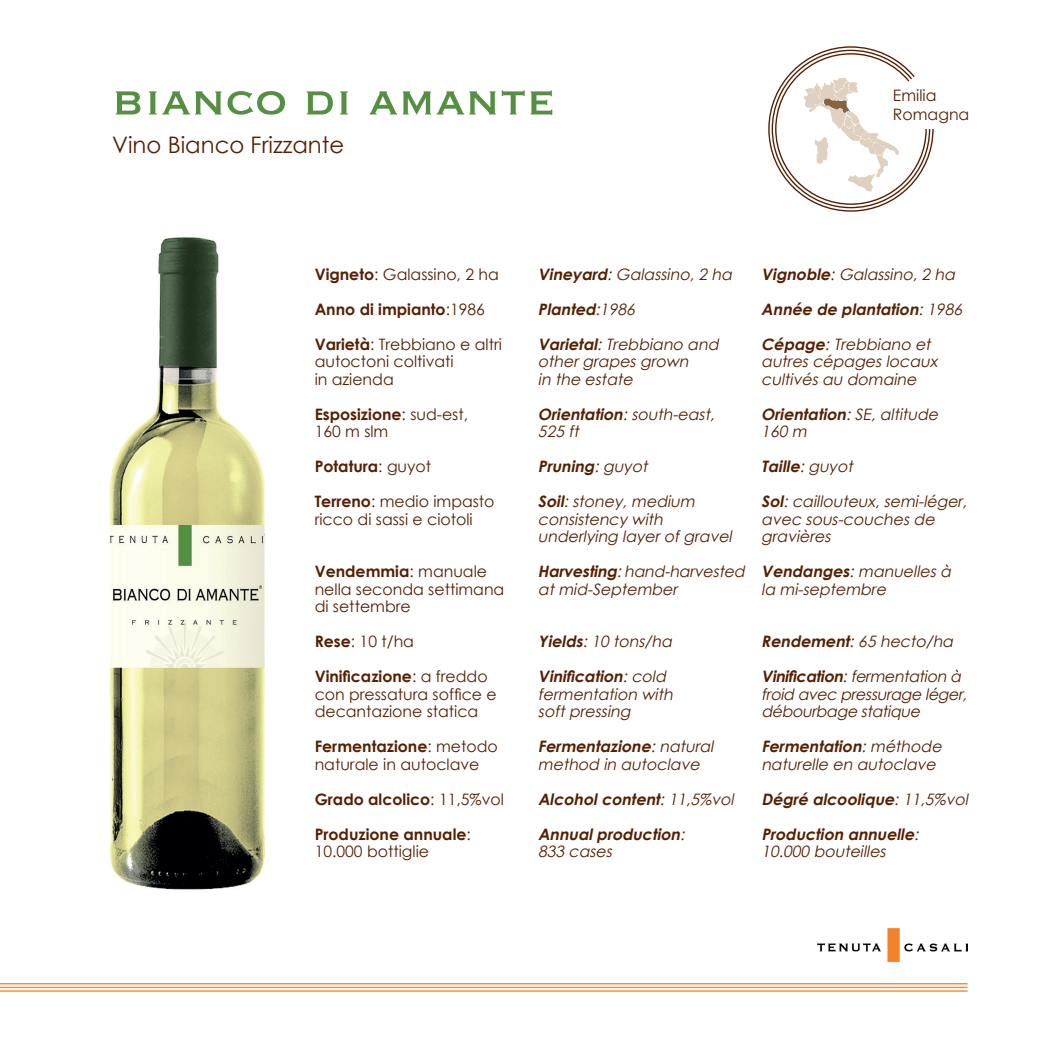
<style>
.page{position:relative;width:1042px;height:1042px;background:#fff}
.page>*{position:absolute;margin:0;border:0;box-sizing:border-box;transform-origin:0 0}
.t1{font:52.5px "Copperplate";color:#559042}
.t2{font:22.75px "Century Gothic";color:#561f00}
.t3{font:italic 15.75px/17.5px "Century Gothic";color:#561f00}
.t4{font:15.75px/17.5px "Century Gothic";color:#561f00}
.t5{font:italic 700 15.75px/17.5px "Century Gothic";color:#561f00}
.t6{font:700 15.75px/17.5px "Century Gothic";color:#561f00}
.s1{font-weight:700}
.s2{font-weight:400}
</style>
<div class="page">
<hr style="left:0;top:983px;width:967px;height:1px;background:#f68d38">
<hr style="left:0;top:986px;width:967px;height:2px;background:#f68d38">
<hr style="left:0;top:990px;width:967px;height:2px;background:#f68d38">
<img style="left:817px;top:928px;width:150px;height:34px">
<img style="left:109px;top:237px;width:156px;height:653px">
<svg style="left:768px;top:46px;width:166px;height:166px"></svg>
<h1 class="t1" style="left:112px;top:66px;width:445px">bianco di amante</h1>
<h2 class="t2" style="left:112px;top:129px;width:234px">Vino Bianco Frizzante</h2>
<p class="t4" style="left:893px;top:86px;width:78px;line-height:19.2px">Emilia<br>Romagna</p>
<p class="t4" style="left:315px;top:265px;width:186px"><span class="s1">Vigneto</span>: Galassino, 2 ha</p>
<p class="t6" style="left:315px;top:299px;width:172px">Anno di impianto<span class="s2">:1986</span></p>
<p class="t4" style="left:315px;top:335px;width:189px"><span class="s1">Varietà</span>: Trebbiano e altri autoctoni coltivati<br>in azienda</p>
<p class="t4" style="left:315px;top:405px;width:155px"><span class="s1">Esposizione</span>: sud-est,<br>160 m slm</p>
<p class="t6" style="left:315px;top:457px;width:118px">Potatura<span class="s2">: guyot</span></p>
<p class="t4" style="left:315px;top:492px;width:181px"><span class="s1">Terreno</span>: medio impasto ricco di sassi e ciotoli</p>
<p class="t4" style="left:315px;top:562px;width:191px"><span class="s1">Vendemmia</span>: manuale nella seconda settimana di settembre</p>
<p class="t4" style="left:315px;top:632px;width:101px"><span class="s1">Rese</span>: 10 t/ha</p>
<p class="t4" style="left:315px;top:667px;width:184px"><span class="s1">Vinificazione</span>: a freddo con pressatura soffice e decantazione statica</p>
<p class="t4" style="left:315px;top:737px;width:185px"><span class="s1">Fermentazione</span>: metodo naturale in autoclave</p>
<p class="t6" style="left:315px;top:789px;width:191px">Grado alcolico<span class="s2">: 11,5%vol</span></p>
<p class="t6" style="left:315px;top:824px;width:158px">Produzione annuale<span class="s2">:<br>10.000 bottiglie</span></p>
<p class="t3" style="left:538px;top:265px;width:199px"><span class="s1">Vineyard</span>:Galassino,2 ha</p>
<p class="t5" style="left:538px;top:299px;width:102px">Planted<span class="s2">:1986</span></p>
<p class="t3" style="left:538px;top:335px;width:186px"><span class="s1">Varietal</span>:Trebbiano and othergrapesgrown<br>in the estate</p>
<p class="t3" style="left:538px;top:405px;width:182px"><span class="s1">Orientation</span>:south-east,<br>525 ft</p>
<p class="t5" style="left:538px;top:457px;width:115px">Pruning<span class="s2">:guyot</span></p>
<p class="t3" style="left:538px;top:492px;width:199px"><span class="s1">Soil</span>:stoney,medium consistency with underlying layerofgravel</p>
<p class="t3" style="left:538px;top:562px;width:212px"><span class="s1">Harvesting</span>:hand-harvested atmid-September</p>
<p class="t3" style="left:538px;top:632px;width:139px"><span class="s1">Yields</span>:10 tons/ha</p>
<p class="t3" style="left:538px;top:667px;width:140px"><span class="s1">Vinification</span>:cold fermentation with softpressing</p>
<p class="t3" style="left:538px;top:737px;width:181px"><span class="s1">Fermentazione</span>:natural method in autoclave</p>
<p class="t5" style="left:538px;top:789px;width:201px">Alcoholcontent<span class="s2">:11,5%vol</span></p>
<p class="t5" style="left:538px;top:824px;width:152px">Annualproduction<span class="s2">:<br>833 cases</span></p>
<p class="t3" style="left:761px;top:265px;width:199px"><span class="s1">Vignoble</span>:Galassino,2 ha</p>
<p class="t5" style="left:761px;top:299px;width:206px">Année de plantation<span class="s2">:1986</span></p>
<p class="t3" style="left:761px;top:335px;width:181px"><span class="s1">Cépage</span>:Trebbiano et autrescépageslocaux cultivésau domaine</p>
<p class="t3" style="left:761px;top:405px;width:182px"><span class="s1">Orientation</span>:SE,altitude<br>160 m</p>
<p class="t5" style="left:761px;top:457px;width:97px">Taille<span class="s2">:guyot</span></p>
<p class="t3" style="left:761px;top:492px;width:211px"><span class="s1">Sol</span>:caillouteux,semi-léger, avec sous-couchesde gravières</p>
<p class="t3" style="left:761px;top:562px;width:195px"><span class="s1">Vendanges</span>:manuellesà la mi-septembre</p>
<p class="t3" style="left:761px;top:632px;width:197px"><span class="s1">Rendement</span>:65 hecto/ha</p>
<p class="t3" style="left:761px;top:667px;width:211px"><span class="s1">Vinification</span>:fermentation à froid avec pressurage léger, débourbage statique</p>
<p class="t3" style="left:761px;top:737px;width:185px"><span class="s1">Fermentation</span>:méthode naturelle en autoclave</p>
<p class="t5" style="left:761px;top:789px;width:212px">Dégré alcoolique<span class="s2">:11,5%vol</span></p>
<p class="t5" style="left:761px;top:824px;width:162px">Production annuelle<span class="s2">:<br>10.000 bouteilles</span></p>
</div>
